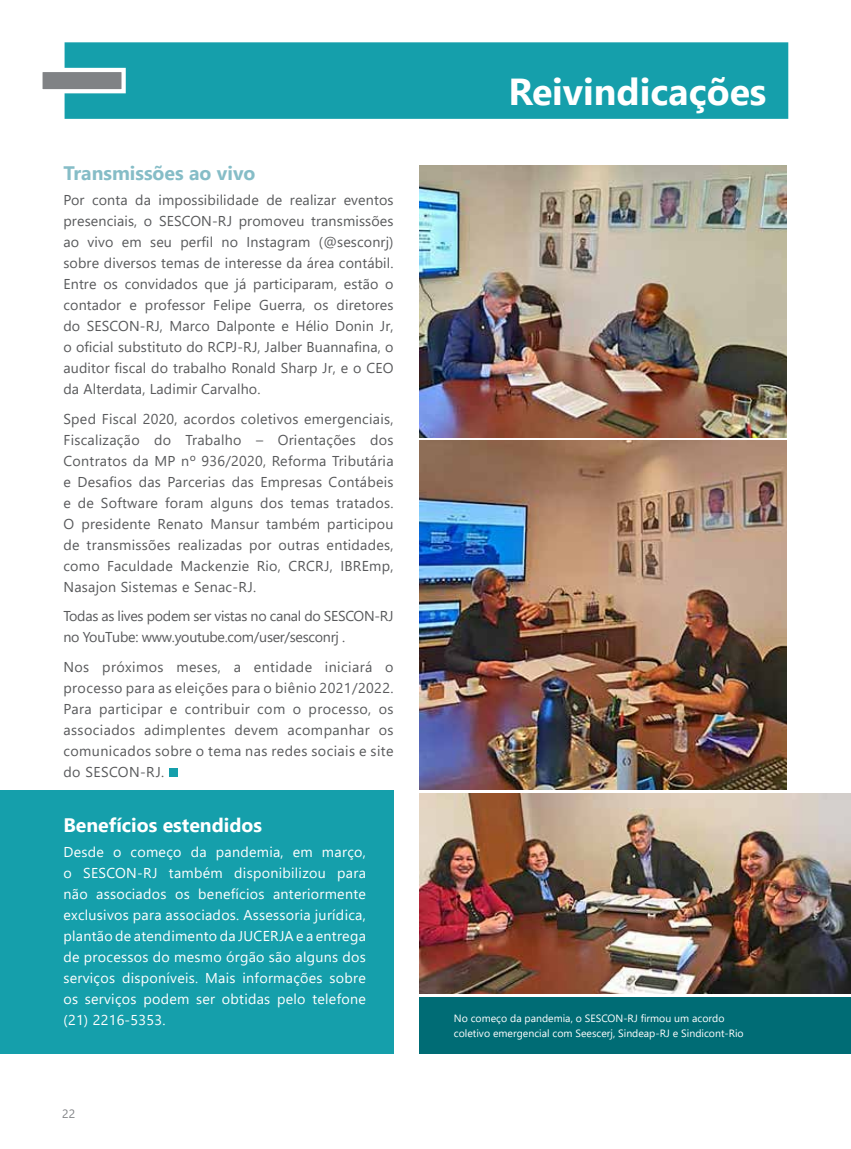
<style>
.page{position:relative;width:851px;height:1149px;background:#fff}
.page>*{position:absolute;margin:0;border:0;box-sizing:border-box;transform-origin:0 0}
.t1{font:700 37.5px "Segoe UI";color:#fff}
.t2{font:700 19.5px "Segoe UI";color:#fff}
.t3{font:700 19.5px "Segoe UI";color:#86bdc7}
.t4{font:14.25px/21px "Segoe UI";letter-spacing:.01em;color:#58595b;text-align:justify}
.t5{font:14.25px/21px "Segoe UI";letter-spacing:.02em;color:#fff;text-align:justify}
.t6{font:14.25px/21px "Segoe UI";letter-spacing:-.02em;color:#58595b}
.t7{font:12px "Segoe UI";color:#808285}
.t8{font:10.5px/15px "Segoe UI";color:#fff}
</style>
<div class="page">
<img style="left:420px;top:793px;width:430px;height:199px">
<img style="left:420px;top:440px;width:366px;height:349px">
<img style="left:420px;top:165px;width:366px;height:272px">
<div style="left:420px;top:996px;width:430px;height:56px;background:#006c75"></div>
<div style="left:0;top:789px;width:393px;height:263px;background:#159fab"></div>
<div style="left:169px;top:767px;width:9px;height:9px;background:#159fab"></div>
<div style="left:65px;top:42px;width:723px;height:77px;background:#159fab"></div>
<div style="left:38px;top:68px;width:88px;height:25px;background:#808285;border:4px solid #fff"></div>
<h2 class="t3" style="left:63px;top:154px;width:193px">Transmissões ao vivo</h2>
<p class="t4" style="left:63px;top:188px;width:331px">Por conta da impossibilidade de realizar eventos presenciais, o SESCON-RJ promoveu transmissões ao vivo em seu perfil no Instagram (@sesconrj) sobre diversos temas de interesse da área contábil.<br>Entre os convidados que já participaram, estão o contador e professor Felipe Guerra, os diretores do SESCON-RJ, Marco Dalponte e Hélio Donin Jr, o oficial substituto do RCPJ-RJ, Jalber Buannafina, o auditor fiscal do trabalho Ronald Sharp Jr, e o CEO da Alterdata, Ladimir Carvalho.</p>
<p class="t4" style="left:63px;top:406px;width:331px">Sped Fiscal 2020, acordos coletivos emergenciais, Fiscalização do Trabalho – Orientações dos Contratos da MP nº 936/2020, Reforma Tributária e Desafios das Parcerias das Empresas Contábeis e de Software foram alguns dos temas tratados.<br>O presidente Renato Mansur também participou de transmissões realizadas por outras entidades, como Faculdade Mackenzie Rio, CRCRJ, IBREmp, Nasajon Sistemas e Senac-RJ.</p>
<p class="t6" style="left:63px;top:604px;width:331px">Todas as lives podem ser vistas no canal do SESCON-RJ no YouTube: www.youtube.com/user/sesconrj .</p>
<p class="t4" style="left:63px;top:654px;width:331px">Nos próximos meses, a entidade iniciará o processo para as eleições para o biênio 2021/2022.<br>Para participar e contribuir com o processo, os associados adimplentes devem acompanhar os comunicados sobre o tema nas redes sociais e site do SESCON-RJ.</p>
<h2 class="t2" style="left:63px;top:806px;width:200px">Benefícios estendidos</h2>
<p class="t5" style="left:63px;top:840px;width:304px">Desde o começo da pandemia, em março, o SESCON-RJ também disponibilizou para não associados os benefícios anteriormente exclusivos para associados. Assessoria jurídica, plantão de atendimento da JUCERJA e a entrega de processos do mesmo órgão são alguns dos serviços disponíveis. Mais informações sobre os serviços podem ser obtidas pelo telefone (21) 2216-5353.</p>
<p class="t7" style="left:62px;top:1101px;width:14px">22</p>
<h1 class="t1" style="left:508px;top:56px;width:259px">Reivindicações</h1>
<p class="t8" style="left:454px;top:1009px;width:291px">No começo da pandemia, o SESCON-RJ firmou um acordo coletivo emergencial com Seescerj, Sindeap-RJ e Sindicont-Rio</p>
</div>
